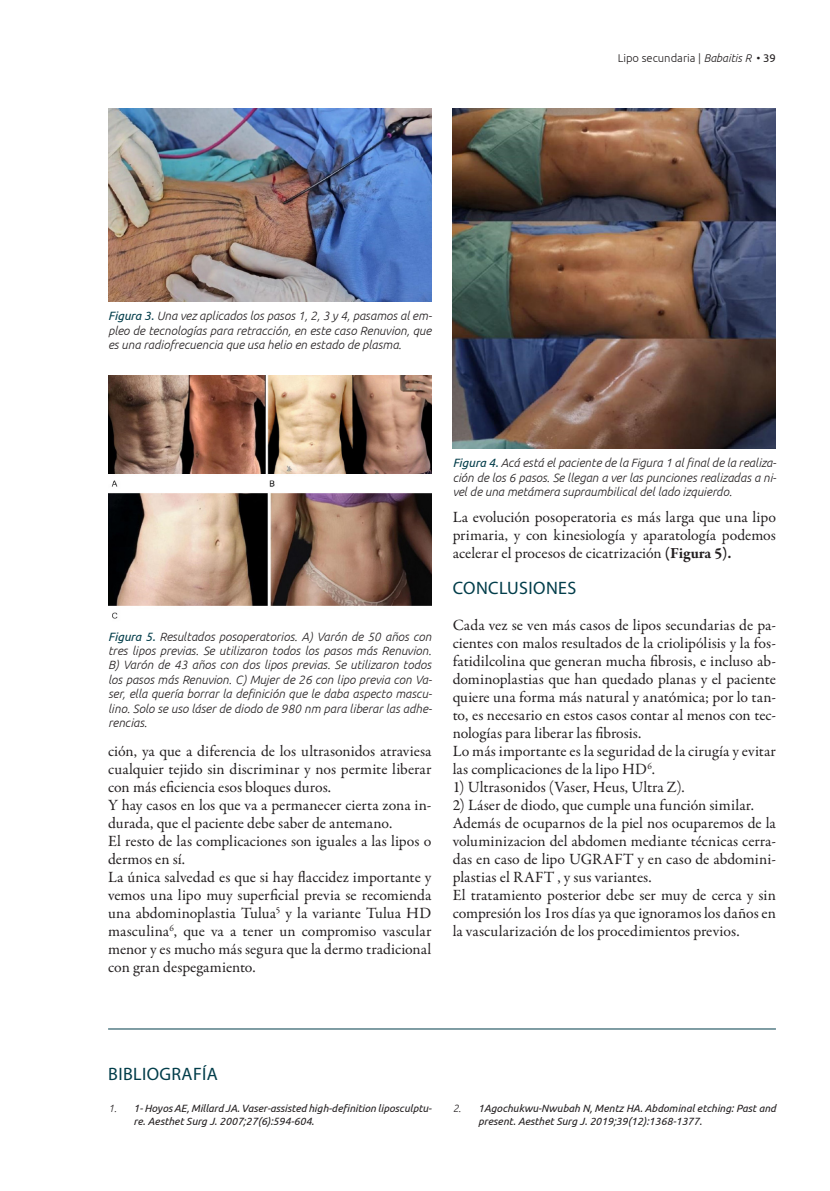
<style>
.page{position:relative;width:830px;height:1191px;background:#fff}
.page>*{position:absolute;margin:0;border:0;box-sizing:border-box;transform-origin:0 0}
.texto{font:18px "Myriad Pro";letter-spacing:.02em;color:#023d4a}
.Subtitulo_biblio{font:18px "Myriad Pro";letter-spacing:.02em;color:#023d4a}
.texto-2{font:15.75px/18px "Garamond Premr Pro";color:#231f20;text-align:justify}
.epigrafe{font:italic 300 12px/14.4px "Ubuntu";color:#231f20;text-align:justify}
.t1{font:300 11.25px "Ubuntu";color:#231f20}
.t2{font:italic 10.5px/13.5px "Ubuntu";color:#231f20}
.s1{font-style:italic}
.s2{font-weight:400}
.s3{font-weight:400;color:#023d4a}
.s4{font-weight:700}
.s5{font-weight:300}
</style>
<div class="page">
<hr style="left:108px;top:1028px;width:667px;height:1px;background:#023d4a">
<img style="left:108px;top:108px;width:323px;height:194px">
<img style="left:452px;top:108px;width:323px;height:341px">
<img style="left:108px;top:375px;width:323px;height:244px">
<p class="t1" style="left:617px;top:51px;width:160px">Lipo secundaria | <span class="s1">Babaitis R</span> • <span class="s2">39</span></p>
<p class="epigrafe" style="left:108px;top:309px;width:325px"><span class="s3">Figura 3.</span> Una vez aplicados los pasos 1, 2, 3 y 4, pasamos al em&shy;pleo de tecnologías para retracción, en este caso Renuvion, que es una radiofrecuencia que usa helio en estado de plasma.</p>
<p class="epigrafe" style="left:108px;top:629px;width:325px"><span class="s3">Figura 5.</span> Resultados posoperatorios. A) Varón de 50 años con tres lipos previas. Se utilizaron todos los pasos más Renuvion.<br>B) Varón de 43 años con dos lipos previas. Se utilizaron todos los pasos más Renuvion. C) Mujer de 26 con lipo previa con Va&shy;ser, ella quería borrar la definición que le daba aspecto mascu&shy;lino. Solo se uso láser de diodo de 980 nm para liberar las adhe&shy;rencias.</p>
<p class="texto-2" style="left:108px;top:742px;width:324px">ción, ya que a diferencia de los ultrasonidos atraviesa cualquier tejido sin discriminar y nos permite liberar con más eficiencia esos bloques duros.</p>
<p class="texto-2" style="left:108px;top:796px;width:324px">Y hay casos en los que va a permanecer cierta zona in&shy;durada, que el paciente debe saber de antemano.</p>
<p class="texto-2" style="left:108px;top:832px;width:324px">El resto de las complicaciones son iguales a las lipos o dermos en sí.</p>
<p class="texto-2" style="left:108px;top:868px;width:324px">La única salvedad es que si hay flaccidez importante y vemos una lipo muy superficial previa se recomienda una abdominoplastia Tulua<sup>5</sup> y la variante Tulua HD masculina<sup>6</sup>, que va a tener un compromiso vascular menor y es mucho más segura que la dermo tradicional con gran despegamiento.</p>
<p class="epigrafe" style="left:452px;top:455px;width:325px"><span class="s3">Figura 4.</span> Acá está el paciente de la Figura 1 al final de la realiza&shy;ción de los 6 pasos. Se llegan a ver las punciones realizadas a ni&shy;vel de una metámera supraumbilical del lado izquierdo.</p>
<p class="texto-2" style="left:452px;top:508px;width:324px">La evolución posoperatoria es más larga que una lipo primaria, y con kinesiología y aparatología podemos acelerar el procesos de cicatrización <span class="s4">(Figura 5).</span></p>
<p class="texto" style="left:452px;top:577px;width:125px">CONCLUSIONES</p>
<p class="texto-2" style="left:452px;top:616px;width:324px">Cada vez se ven más casos de lipos secundarias de pa&shy;cientes con malos resultados de la criolipólisis y la fos&shy;fatidilcolina que generan mucha fibrosis, e incluso ab&shy;dominoplastias que han quedado planas y el paciente quiere una forma más natural y anatómica; por lo tan&shy;to, es necesario en estos casos contar al menos con tec&shy;nologías para liberar las fibrosis.</p>
<p class="texto-2" style="left:452px;top:742px;width:324px">Lo más importante es la seguridad de la cirugía y evitar las complicaciones de la lipo HD<sup>6</sup>.</p>
<p class="texto-2" style="left:452px;top:778px;width:233px">1) Ultrasonidos (Vaser, Heus, Ultra Z).</p>
<p class="texto-2" style="left:452px;top:796px;width:303px">2) Láser de diodo, que cumple una función similar.</p>
<p class="texto-2" style="left:452px;top:814px;width:324px">Además de ocuparnos de la piel nos ocuparemos de la voluminizacion del abdomen mediante técnicas cerra&shy;das en caso de lipo UGRAFT y en caso de abdomini&shy;plastias el RAFT , y sus variantes.</p>
<p class="texto-2" style="left:452px;top:886px;width:324px">El tratamiento posterior debe ser muy de cerca y sin compresión los 1ros días ya que ignoramos los daños en la vascularización de los procedimientos previos.</p>
<p class="Subtitulo_biblio" style="left:108px;top:1063px;width:111px">BIBLIOGRAFÍA</p>
<p class="t2" style="left:134px;top:1101px;width:300px;text-indent:-26px"><span class="s5">1.</span> 1- Hoyos AE, Millard JA. Vaser-assisted high-definition liposculptu&shy;re. Aesthet Surg J. 2007;27(6):594-604.</p>
<p class="t2" style="left:478px;top:1101px;width:299px;text-indent:-26px"><span class="s5">2.</span> 1Agochukwu-Nwubah N, Mentz HA. Abdominal etching: Past and present. Aesthet Surg J. 2019;39(12):1368-1377.</p>
</div>
